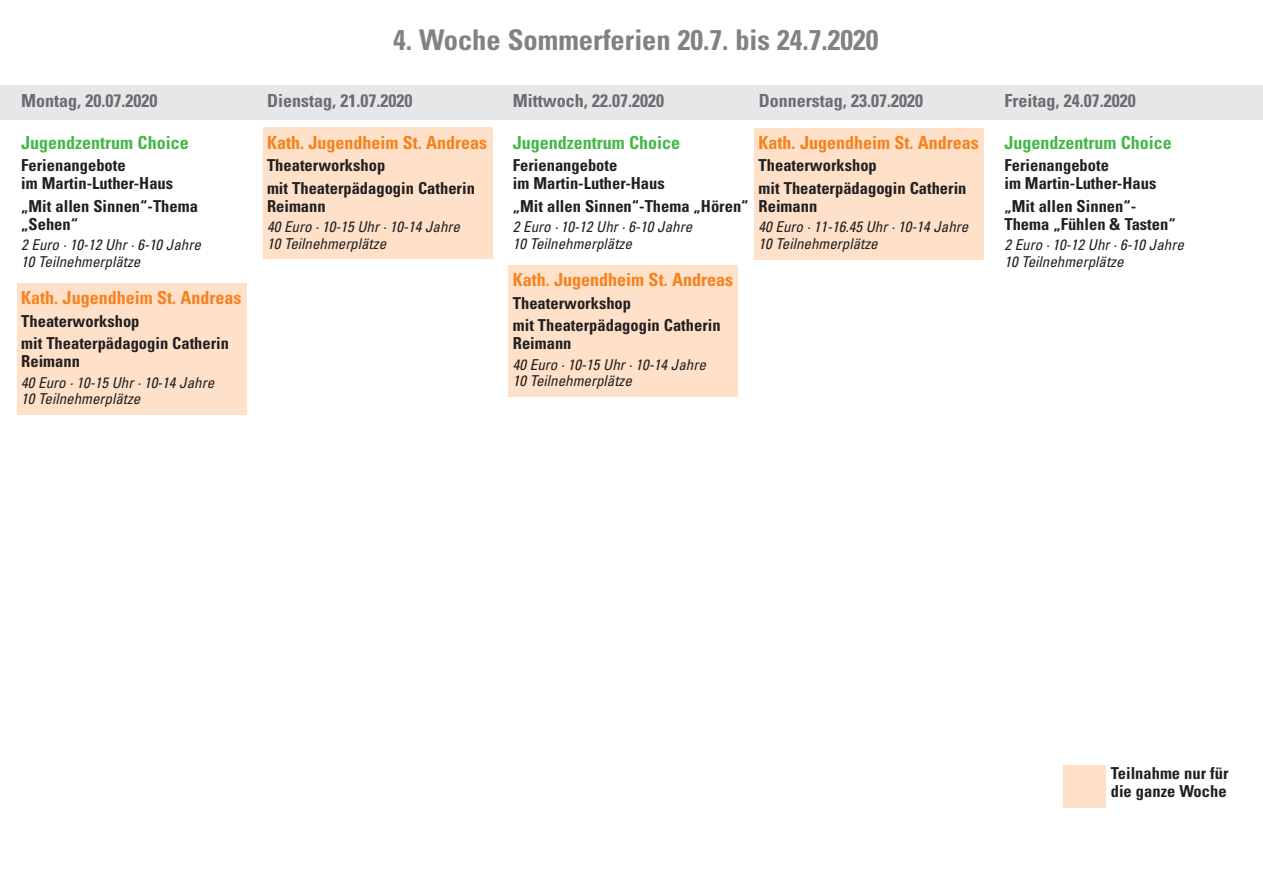
<style>
.page{position:relative;width:1263px;height:893px;background:#fff}
.page>*{position:absolute;margin:0;border:0;box-sizing:border-box;transform-origin:0 0}
.t1{font:700 condensed 28.5px "Univers";color:#808285}
.t2{font:700 condensed 18px "Univers";color:#f58220}
.t3{font:700 condensed 18px "Univers";color:#6c6d70}
.t4{font:700 condensed 18px "Univers";color:#45b749}
.t5{font:700 condensed 16.5px/18px "Univers";color:#231f20}
.t6{font:italic condensed 15px/16.5px "Univers";color:#231f20}
</style>
<div class="page">
<div style="left:0;top:85px;width:1263px;height:34px;background:#e6e7e9"></div>
<div style="left:17px;top:284px;width:230px;height:131px;background:#fee1c8"></div>
<div style="left:263px;top:128px;width:229px;height:131px;background:#fee1c8"></div>
<div style="left:508px;top:265px;width:230px;height:132px;background:#fee1c8"></div>
<div style="left:754px;top:128px;width:230px;height:132px;background:#fee1c8"></div>
<div style="left:1063px;top:765px;width:43px;height:43px;background:#fee1c8"></div>
<h1 class="t1" style="left:393px;top:29px;width:487px">4. Woche Sommerferien 20.7. bis 24.7.2020</h1>
<p class="t3" style="left:21px;top:94px;width:138px">Montag, 20.07.2020</p>
<p class="t3" style="left:267px;top:94px;width:147px">Dienstag, 21.07.2020</p>
<p class="t3" style="left:513px;top:94px;width:153px">Mittwoch, 22.07.2020</p>
<p class="t3" style="left:759px;top:94px;width:166px">Donnerstag, 23.07.2020</p>
<p class="t3" style="left:1004px;top:94px;width:133px">Freitag, 24.07.2020</p>
<p class="t4" style="left:21px;top:136px;width:169px">Jugendzentrum Choice</p>
<p class="t5" style="left:21px;top:158px;width:153px">Ferienangebote<br>im Martin-Luther-Haus</p>
<p class="t5" style="left:21px;top:198px;width:178px">„Mit allen Sinnen“-Thema „Sehen“</p>
<p class="t6" style="left:21px;top:238px;width:181px">2 Euro · 10-12 Uhr · 6-10 Jahre<br>10 Teilnehmerplätze</p>
<p class="t2" style="left:21px;top:291px;width:222px">Kath. Jugendheim St. Andreas</p>
<p class="t5" style="left:21px;top:311px;width:209px;line-height:22.2px">Theaterworkshop<br>mit Theaterpädagogin Catherin</p>
<p class="t5" style="left:21px;top:353px;width:60px">Reimann</p>
<p class="t6" style="left:21px;top:375px;width:195px">40 Euro · 10-15 Uhr · 10-14 Jahre<br>10 Teilnehmerplätze</p>
<p class="t2" style="left:267px;top:136px;width:222px">Kath. Jugendheim St. Andreas</p>
<p class="t5" style="left:267px;top:156px;width:209px;line-height:22.2px">Theaterworkshop<br>mit Theaterpädagogin Catherin</p>
<p class="t5" style="left:267px;top:198px;width:60px">Reimann</p>
<p class="t6" style="left:267px;top:220px;width:195px">40 Euro · 10-15 Uhr · 10-14 Jahre<br>10 Teilnehmerplätze</p>
<p class="t4" style="left:513px;top:136px;width:169px">Jugendzentrum Choice</p>
<p class="t5" style="left:513px;top:158px;width:153px">Ferienangebote<br>im Martin-Luther-Haus</p>
<p class="t5" style="left:513px;top:198px;width:237px">„Mit allen Sinnen“-Thema „Hören“</p>
<p class="t6" style="left:513px;top:220px;width:181px">2 Euro · 10-12 Uhr · 6-10 Jahre<br>10 Teilnehmerplätze</p>
<p class="t2" style="left:513px;top:273px;width:222px">Kath. Jugendheim St. Andreas</p>
<p class="t5" style="left:513px;top:293px;width:209px;line-height:22.2px">Theaterworkshop<br>mit Theaterpädagogin Catherin</p>
<p class="t5" style="left:513px;top:335px;width:60px">Reimann</p>
<p class="t6" style="left:513px;top:357px;width:195px">40 Euro · 10-15 Uhr · 10-14 Jahre<br>10 Teilnehmerplätze</p>
<p class="t2" style="left:759px;top:136px;width:222px">Kath. Jugendheim St. Andreas</p>
<p class="t5" style="left:759px;top:156px;width:209px;line-height:22.2px">Theaterworkshop<br>mit Theaterpädagogin Catherin</p>
<p class="t5" style="left:759px;top:198px;width:60px">Reimann</p>
<p class="t6" style="left:759px;top:220px;width:211px">40 Euro · 11-16.45 Uhr · 10-14 Jahre<br>10 Teilnehmerplätze</p>
<p class="t4" style="left:1004px;top:136px;width:169px">Jugendzentrum Choice</p>
<p class="t5" style="left:1004px;top:158px;width:153px">Ferienangebote<br>im Martin-Luther-Haus</p>
<p class="t5" style="left:1004px;top:198px;width:173px">„Mit allen Sinnen“-<br>Thema „Fühlen &amp; Tasten“</p>
<p class="t6" style="left:1004px;top:238px;width:181px">2 Euro · 10-12 Uhr · 6-10 Jahre<br>10 Teilnehmerplätze</p>
<p class="t5" style="left:1111px;top:766px;width:119px">Teilnahme nur für die ganze Woche</p>
</div>
